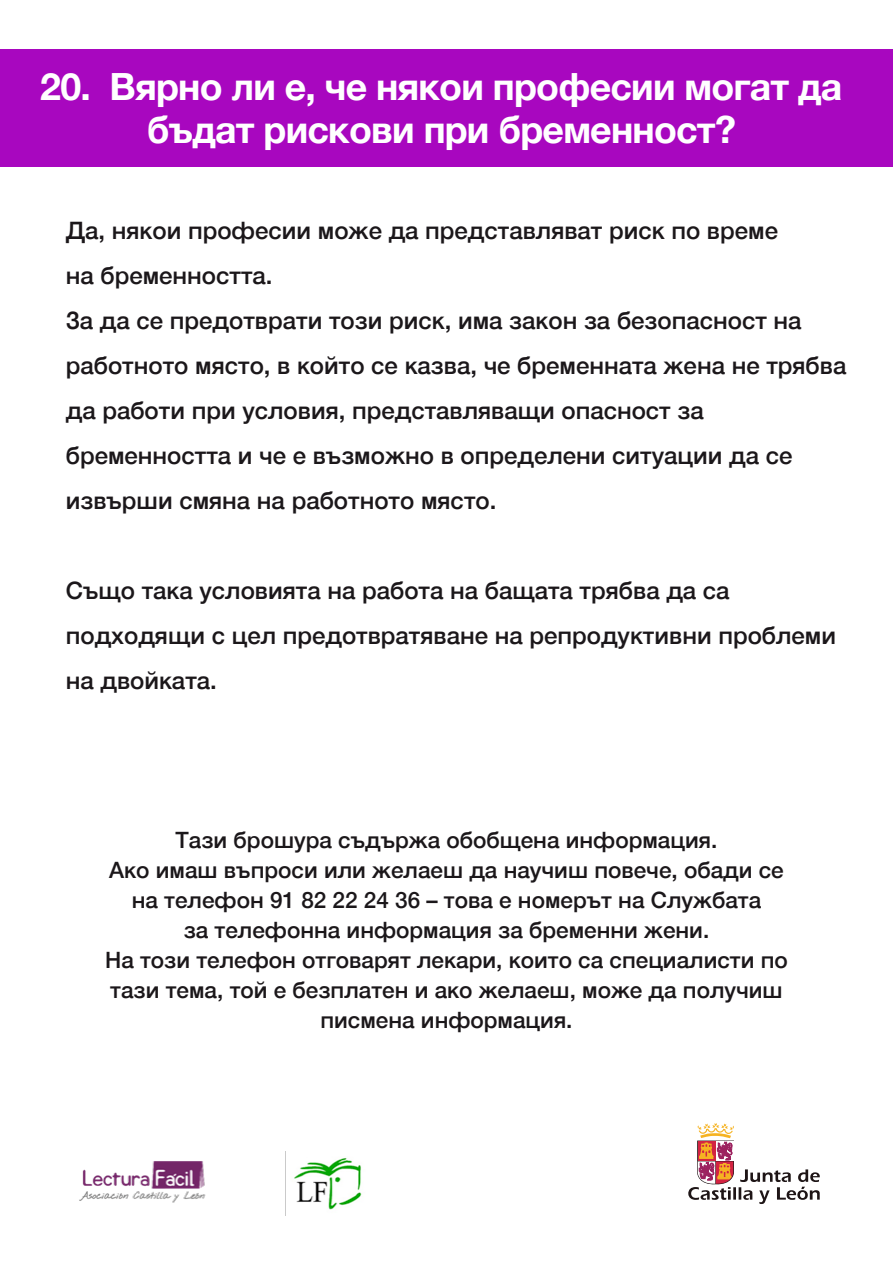
<style>
.page{position:relative;width:893px;height:1263px;background:#fff}
.page>*{position:absolute;margin:0;border:0;box-sizing:border-box;transform-origin:0 0}
.t1{font:700 37.5px/43px "Helvetica Neue";letter-spacing:-.02em;color:#fff;text-align:center}
.t2{font:500 24px/45px "Helvetica Neue";color:#1b171a}
.t3{font:500 22.5px/30px "Helvetica Neue";color:#1b171a;text-align:center}
</style>
<div class="page">
<div style="left:0;top:50px;width:893px;height:117px;background:#a807bf"></div>
<svg style="left:688px;top:1123px;width:132px;height:81px"></svg>
<img style="left:79px;top:1151px;width:283px;height:64px">
<h1 class="t1" style="left:40px;top:64px;width:804px">20. Вярно ли е, че някои професии могат да бъдат рискови при бременност?</h1>
<p class="t2" style="left:66px;top:208px;width:782px">Да, някои професии може да представляват риск по време<br>на бременността.<br>За да се предотврати този риск, има закон за безопасност на работното място, в който се казва, че бременната жена не трябва да работи при условия, представляващи опасност за бременността и че е възможно в определени ситуации да се извърши смяна на работното място.</p>
<p class="t2" style="left:66px;top:568px;width:772px">Също така условията на работа на бащата трябва да са подходящи с цел предотвратяване на репродуктивни проблеми на двойката.</p>
<p class="t3" style="left:105px;top:825px;width:684px">Тази брошура съдържа обобщена информация.<br>Ако имаш въпроси или желаеш да научиш повече, обади се на телефон 91 82 22 24 36 – това е номерът на Службата<br>за телефонна информация за бременни жени.<br>На този телефон отговарят лекари, които са специалисти по тази тема, той е безплатен и ако желаеш, може да получиш писмена информация.</p>
</div>
